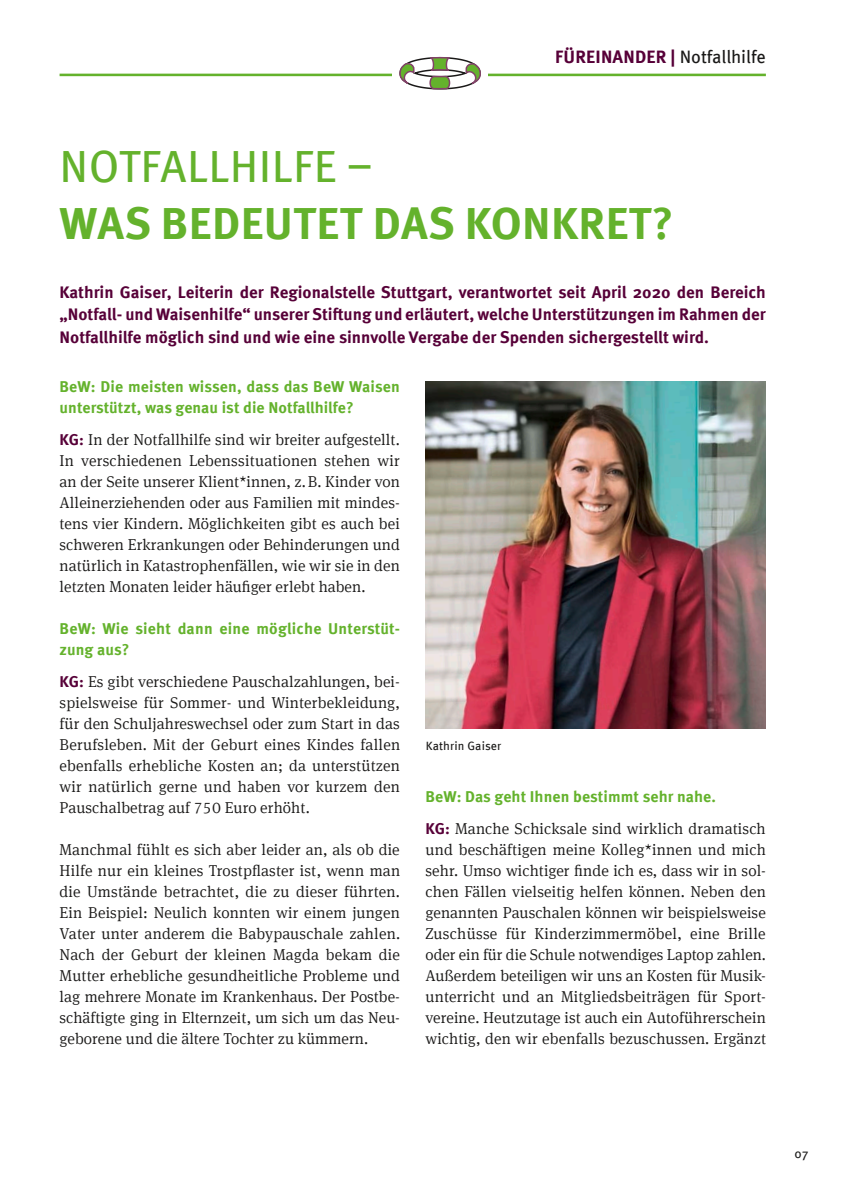
<style>
.page{position:relative;width:851px;height:1191px;background:#fff}
.page>*{position:absolute;margin:0;border:0;box-sizing:border-box;transform-origin:0 0}
.t1{font:700 45px "Meta OT";letter-spacing:.01em;color:#64b22c}
.t2{font:45px "Meta OT";letter-spacing:.01em;color:#64b22c}
.t3{font:700 18px "Meta OT";letter-spacing:.01em;color:#570038}
.t4{font:700 16.8px/22.5px "Meta OT";color:#570038;text-align:justify}
.t5{font:300 15.75px/21px "Meta Serif Offc";letter-spacing:.005em;color:#1a1918;text-align:justify}
.t6{font:700 15.75px/21px "Meta OT";letter-spacing:.005em;color:#64b22c}
.t7{font:12.75px "Meta OT";color:#1a1918}
.t8{font:12px "Meta OT";letter-spacing:.01em;color:#1a1918}
.s1{font-weight:400;color:#1a1918}
.s2{font-family:"Meta OT";font-weight:700;color:#570038}
</style>
<div class="page">
<img style="left:425px;top:382px;width:340px;height:346px">
<hr style="left:60px;top:74px;width:705px;height:2px;background:#64b22c">
<div style="left:392px;top:47px;width:95px;height:54px;background:#fff"></div>
<svg style="left:371px;top:56px;width:110px;height:34px"></svg>
<p class="t3" style="left:670px;top:45px;width:6px">|</p>
<p class="t3" style="left:555px;top:51px;width:212px">FÜREINANDER | <span class="s1">Notfallhilfe</span></p>
<h1 class="t2" style="left:60px;top:139px;width:315px">NOTFALLHILFE –</h1>
<h1 class="t1" style="left:60px;top:194px;width:615px">WAS BEDEUTET DAS KONKRET?</h1>
<p class="t4" style="left:60px;top:281px;width:707px">Kathrin Gaiser, Leiterin der Regionalstelle Stuttgart, verantwortet seit April 2020 den Bereich „Notfall- und Waisenhilfe“ unserer Stiftung und erläutert, welche Unterstützungen im Rahmen der Notfallhilfe möglich sind und wie eine sinnvolle Vergabe der Spenden sichergestellt wird.</p>
<p class="t6" style="left:60px;top:377px;width:342px">BeW: Die meisten wissen, dass das BeW Waisen unterstützt, was genau ist die Notfallhilfe?</p>
<p class="t5" style="left:60px;top:429px;width:342px"><span class="s2">KG:</span> In der Notfallhilfe sind wir breiter aufgestellt.<br>In verschiedenen Lebenssituationen stehen wir an der Seite unserer Klient*innen, z.B. Kinder von Alleinerziehenden oder aus Familien mit mindes&shy;tens vier Kindern. Möglichkeiten gibt es auch bei schweren Erkrankungen oder Behinderungen und natürlich in Katastrophenfällen, wie wir sie in den letzten Monaten leider häufiger erlebt haben.</p>
<p class="t6" style="left:60px;top:618px;width:342px">BeW: Wie sieht dann eine mögliche Unterstüt&shy;zung aus?</p>
<p class="t5" style="left:60px;top:671px;width:342px"><span class="s2">KG:</span> Es gibt verschiedene Pauschalzahlungen, bei&shy;spielsweise für Sommer- und Winterbekleidung, für den Schuljahreswechsel oder zum Start in das Berufsleben. Mit der Geburt eines Kindes fallen ebenfalls erhebliche Kosten an; da unterstützen wir natürlich gerne und haben vor kurzem den Pauschalbetrag auf 750 Euro erhöht.</p>
<p class="t5" style="left:60px;top:839px;width:342px">Manchmal fühlt es sich aber leider an, als ob die Hilfe nur ein kleines Trostpflaster ist, wenn man die Umstände betrachtet, die zu dieser führten.<br>Ein Beispiel: Neulich konnten wir einem jungen Vater unter anderem die Babypauschale zahlen.<br>Nach der Geburt der kleinen Magda bekam die Mutter erhebliche gesundheitliche Probleme und lag mehrere Monate im Krankenhaus. Der Postbe&shy;schäftigte ging in Elternzeit, um sich um das Neu&shy;geborene und die ältere Tochter zu kümmern.</p>
<p class="t8" style="left:426px;top:738px;width:77px">Kathrin Gaiser</p>
<p class="t6" style="left:425px;top:786px;width:292px">BeW: Das geht Ihnen bestimmt sehr nahe.</p>
<p class="t5" style="left:425px;top:818px;width:342px;text-align:left"><span class="s2">KG:</span> Manche Schicksale sind wirklich dramatisch und beschäftigen meine Kolleg*innen und mich sehr. Umso wichtiger finde ich es, dass wir in sol&shy;chen Fällen vielseitig helfen können. Neben den genannten Pauschalen können wir beispielsweise Zuschüsse für Kinderzimmermöbel, eine Brille oder ein für die Schule notwendiges Laptop zahlen.<br>Außerdem beteiligen wir uns an Kosten für Musik&shy;unterricht und an Mitgliedsbeiträgen für Sport&shy;vereine. Heutzutage ist auch ein Autoführerschein wichtig, den wir ebenfalls bezuschussen. Ergänzt</p>
<p class="t7" style="left:794px;top:1146px;width:15px">07</p>
</div>
